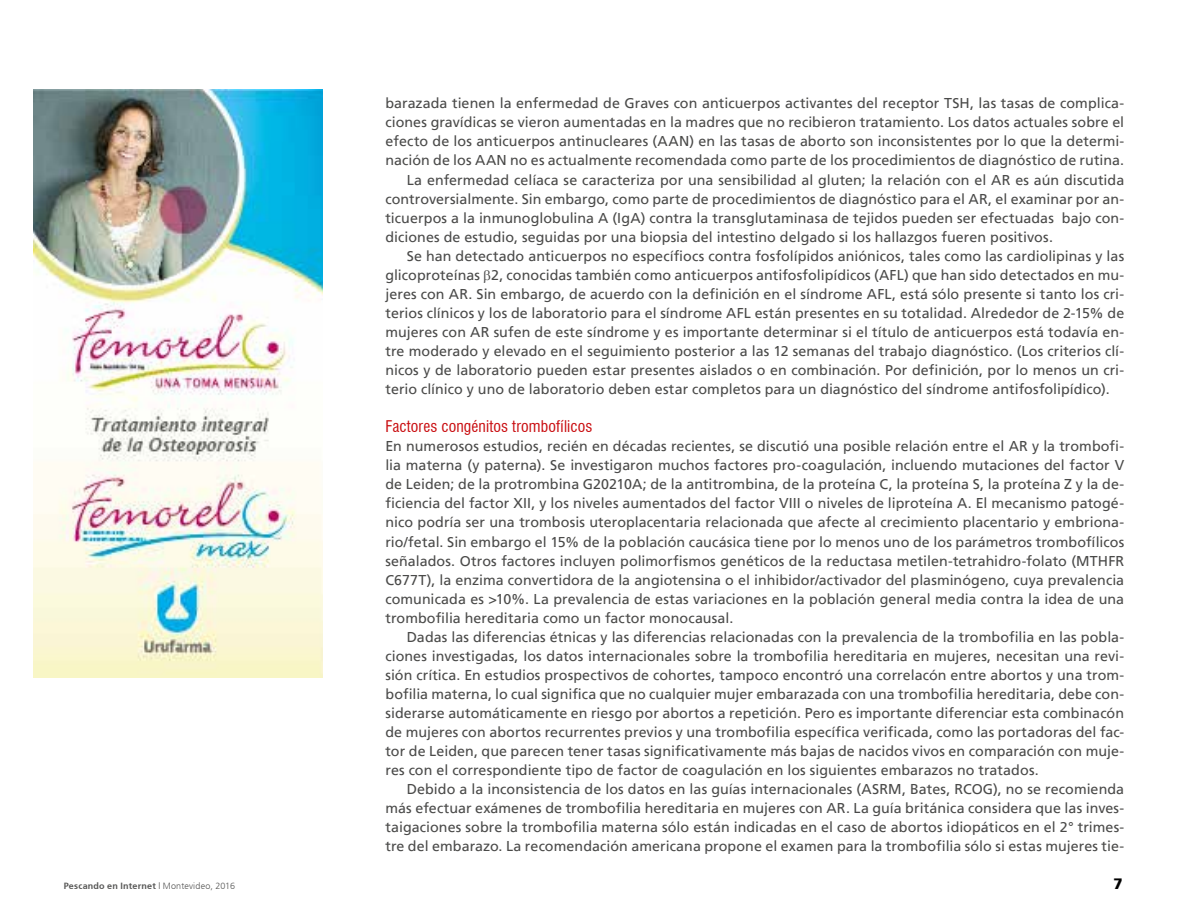
<style>
.page{position:relative;width:1188px;height:918px;background:#fff}
.page>*{position:absolute;margin:0;border:0;box-sizing:border-box;transform-origin:0 0}
.t1{font:condensed 15.75px "Swiss 721 BT";letter-spacing:.005em;color:#c90c0f}
.t2{font:900 15px "Frutigerlarghe";color:#000}
.t3{font:14.25px/19px "Frutiger LT";letter-spacing:.005em;color:#4a4a49;text-align:justify}
.t4{font:700 9px "Frutigerlarghe";letter-spacing:.025em;color:#575756}
.s1{font-weight:300}
</style>
<div class="page">
<img style="left:34px;top:89px;width:289px;height:588px">
<p class="t3" style="left:385px;top:94px;width:740px">barazada tienen la enfermedad de Graves con anticuerpos activantes del receptor TSH, las tasas de complica-</p>
<p class="t3" style="left:385px;top:113px;width:740px">ciones gravídicas se vieron aumentadas en la madres que no recibieron tratamiento. Los datos actuales sobre el</p>
<p class="t3" style="left:385px;top:132px;width:740px">efecto de los anticuerpos antinucleares (AAN) en las tasas de aborto son inconsistentes por lo que la determi-</p>
<p class="t3" style="left:385px;top:151px;width:740px">nación de los AAN no es actualmente recomendada como parte de los procedimientos de diagnóstico de rutina.</p>
<p class="t3" style="left:407px;top:170px;width:719px">La enfermedad celíaca se caracteriza por una sensibilidad al gluten; la relación con el AR es aún discutida</p>
<p class="t3" style="left:385px;top:189px;width:740px">controversialmente. Sin embargo, como parte de procedimientos de diagnóstico para el AR, el examinar por an-</p>
<p class="t3" style="left:385px;top:208px;width:740px">ticuerpos a la inmunoglobulina A (IgA) contra la transglutaminasa de tejidos pueden ser efectuadas bajo con-</p>
<p class="t3" style="left:385px;top:227px;width:669px">diciones de estudio, seguidas por una biopsia del intestino delgado si los hallazgos fueren positivos.</p>
<p class="t3" style="left:407px;top:246px;width:719px">Se han detectado anticuerpos no específiocs contra fosfolípidos aniónicos, tales como las cardiolipinas y las</p>
<p class="t3" style="left:385px;top:265px;width:740px">glicoproteínas 2, conocidas también como anticuerpos antifosfolipídicos (AFL) que han sido detectados en mu-</p>
<p class="t3" style="left:385px;top:284px;width:740px">jeres con AR. Sin embargo, de acuerdo con la definición en el síndrome AFL, está sólo presente si tanto los cri-</p>
<p class="t3" style="left:385px;top:304px;width:740px">terios clínicos y los de laboratorio para el síndrome AFL están presentes en su totalidad. Alrededor de 2-15% de</p>
<p class="t3" style="left:385px;top:323px;width:740px">mujeres con AR sufen de este síndrome y es importante determinar si el título de anticuerpos está todavía en-</p>
<p class="t3" style="left:385px;top:342px;width:740px">tre moderado y elevado en el seguimiento posterior a las 12 semanas del trabajo diagnóstico. (Los criterios clí-</p>
<p class="t3" style="left:385px;top:361px;width:740px">nicos y de laboratorio pueden estar presentes aislados o en combinación. Por definición, por lo menos un cri-</p>
<p class="t3" style="left:385px;top:380px;width:726px">terio clínico y uno de laboratorio deben estar completos para un diagnóstico del síndrome antifosfolipídico).</p>
<p class="t1" style="left:385px;top:417px;width:208px">Factores congénitos trombofílicos</p>
<p class="t3" style="left:385px;top:437px;width:740px">En numerosos estudios, recién en décadas recientes, se discutió una posible relación entre el AR y la trombofi&shy;lia materna (y paterna). Se investigaron muchos factores pro-coagulación, incluendo mutaciones del factor V de Leiden; de la protrombina G20210A; de la antitrombina, de la proteína C, la proteína S, la proteína Z y la de&shy;ficiencia del factor XII, y los niveles aumentados del factor VIII o niveles de liproteína A. El mecanismo patogé&shy;nico podría ser una trombosis uteroplacentaria relacionada que afecte al crecimiento placentario y embriona&shy;rio/fetal. Sin embargo el 15% de la población caucásica tiene por lo menos uno de los parámetros trombofílicos señalados. Otros factores incluyen polimorfismos genéticos de la reductasa metilen-tetrahidro-folato (MTHFR C677T), la enzima convertidora de la angiotensina o el inhibidor/activador del plasminógeno, cuya prevalencia comunicada es &gt;10%. La prevalencia de estas variaciones en la población general media contra la idea de una trombofilia hereditaria como un factor monocausal.</p>
<p class="t3" style="left:385px;top:627px;width:740px;text-indent:21px">Dadas las diferencias étnicas y las diferencias relacionadas con la prevalencia de la trombofilia en las pobla&shy;ciones investigadas, los datos internacionales sobre la trombofilia hereditaria en mujeres, necesitan una revi&shy;sión crítica. En estudios prospectivos de cohortes, tampoco encontró una correlacón entre abortos y una trom&shy;bofilia materna, lo cual significa que no cualquier mujer embarazada con una trombofilia hereditaria, debe con&shy;siderarse automáticamente en riesgo por abortos a repetición. Pero es importante diferenciar esta combinacón de mujeres con abortos recurrentes previos y una trombofilia específica verificada, como las portadoras del fac&shy;tor de Leiden, que parecen tener tasas significativamente más bajas de nacidos vivos en comparación con muje&shy;res con el correspondiente tipo de factor de coagulación en los siguientes embarazos no tratados.</p>
<p class="t3" style="left:385px;top:780px;width:740px;text-indent:21px">Debido a la inconsistencia de los datos en las guías internacionales (ASRM, Bates, RCOG), no se recomienda más efectuar exámenes de trombofilia hereditaria en mujeres con AR. La guía británica considera que las inves&shy;taigaciones sobre la trombofilia materna sólo están indicadas en el caso de abortos idiopáticos en el 2° trimes&shy;tre del embarazo. La recomendación americana propone el examen para la trombofilia sólo si estas mujeres tie-</p>
<p class="t4" style="left:64px;top:881px;width:173px">Pescando en Internet <span class="s1">| Montevideo, 2016</span></p>
<p class="t2" style="left:1113px;top:875px;width:11px">7</p>
</div>
